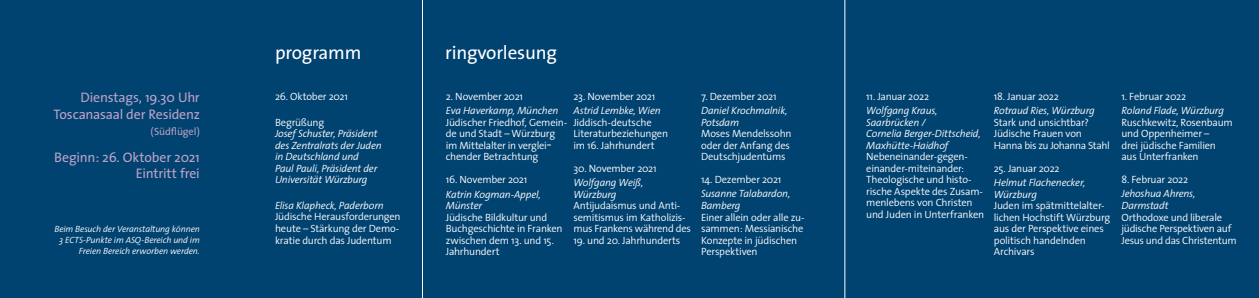
<style>
.page{position:relative;width:1259px;height:298px;background:#004270}
.page>*{position:absolute;margin:0;border:0;box-sizing:border-box;transform-origin:0 0}
.t1{font:19px "The Sans";letter-spacing:-.01em;color:#fff}
.t2{font:13.8px/16.5px "The Sans";letter-spacing:-.015em;color:#bca2c5;text-align:right}
.t3{font:300 10.5px/11.5px "The Sans";letter-spacing:-.02em;color:#fff}
.t4{font:italic 300 10.5px/11.5px "The Sans";letter-spacing:-.02em;color:#fff}
.t5{font:10.5px "The Sans";letter-spacing:-.01em;color:#bca2c5}
.t6{font:italic 300 9px/11px "The Sans";letter-spacing:-.015em;color:#fff;text-align:right}
</style>
<div class="page">
<hr style="left:422px;top:0;width:1px;height:298px;background:#fff">
<hr style="left:844px;top:0;width:1px;height:298px;background:#fff">
<h2 class="t2" style="left:53px;top:89px;width:148px">Dienstags, 19.30 Uhr<br>Toscanasaal der Residenz</h2>
<p class="t5" style="left:151px;top:122px;width:51px">(Südflügel)</p>
<h2 class="t2" style="left:54px;top:148px;width:147px">Beginn: 26. Oktober 2021<br>Eintritt frei</h2>
<p class="t6" style="left:54px;top:223px;width:147px">Beim Besuch der Veranstaltung können<br>3 ECTS-Punkte im ASQ-Bereich und im<br>Freien Bereich erworben werden.</p>
<h1 class="t1" style="left:275px;top:36px;width:88px">programm</h1>
<h1 class="t1" style="left:445px;top:36px;width:113px">ringvorlesung</h1>
<p class="t3" style="left:446px;top:90px;width:79px">2. November 2021</p>
<p class="t4" style="left:446px;top:105px;width:114px">Eva Haverkamp, München</p>
<p class="t3" style="left:446px;top:116px;width:123px">Jüdischer Friedhof, Gemein&shy;de und Stadt – Würzburg im Mittelalter in verglei&shy;chender Betrachtung</p>
<p class="t3" style="left:446px;top:173px;width:83px">16. November 2021</p>
<p class="t4" style="left:446px;top:188px;width:96px">Katrin Kogman-Appel,<br>Münster</p>
<p class="t3" style="left:446px;top:211px;width:118px">Jüdische Bildkultur und<br>Buchgeschichte in Franken zwischen dem 13. und 15.<br>Jahrhundert</p>
<p class="t3" style="left:275px;top:90px;width:74px">26. Oktober 2021</p>
<p class="t3" style="left:275px;top:116px;width:51px">Begrüßung</p>
<p class="t4" style="left:275px;top:127px;width:108px">Josef Schuster, Präsident des Zentralrats der Juden in Deutschland und<br>Paul Pauli, Präsident der<br>Universität Würzburg</p>
<p class="t4" style="left:275px;top:199px;width:110px">Elisa Klapheck, Paderborn</p>
<p class="t3" style="left:275px;top:211px;width:127px">Jüdische Herausforderungen heute – Stärkung der Demo&shy;kratie durch das Judentum</p>
<p class="t3" style="left:573px;top:90px;width:83px">23. November 2021</p>
<p class="t4" style="left:573px;top:104px;width:89px">Astrid Lembke, Wien</p>
<p class="t3" style="left:573px;top:116px;width:96px">Jiddisch-deutsche<br>Literaturbeziehungen im 16. Jahrhundert</p>
<p class="t3" style="left:573px;top:162px;width:85px">30. November 2021</p>
<p class="t4" style="left:573px;top:176px;width:71px">Wolfgang Weiß,<br>Würzburg</p>
<p class="t3" style="left:573px;top:199px;width:119px">Antijudaismus und Anti&shy;semitismus im Katholizis&shy;mus Frankens während des</p>
<p class="t3" style="left:573px;top:234px;width:108px">19. und 20. Jahrhunderts</p>
<p class="t3" style="left:701px;top:90px;width:77px">7. Dezember 2021</p>
<p class="t4" style="left:701px;top:104px;width:88px">Daniel Krochmalnik,<br>Potsdam</p>
<p class="t3" style="left:701px;top:127px;width:92px">Moses Mendelssohn oder der Anfang des<br>Deutschjudentums</p>
<p class="t3" style="left:701px;top:173px;width:82px">14. Dezember 2021</p>
<p class="t4" style="left:701px;top:188px;width:91px">Susanne Talabardon,<br>Bamberg</p>
<p class="t3" style="left:701px;top:211px;width:105px">Einer allein oder alle zu&shy;sammen: Messianische<br>Konzepte in jüdischen<br>Perspektiven</p>
<p class="t3" style="left:866px;top:90px;width:64px">11. Januar 2022</p>
<p class="t4" style="left:866px;top:105px;width:116px">Wolfgang Kraus,<br>Saarbrücken /<br>Cornelia Berger-Dittscheid,<br>Maxhütte-Haidhof</p>
<p class="t3" style="left:866px;top:151px;width:119px">Nebeneinander-gegen&shy;einander-miteinander:<br>Theologische und histo&shy;rische Aspekte des Zusam&shy;menlebens von Christen und Juden in Unterfranken</p>
<p class="t3" style="left:994px;top:90px;width:66px">18. Januar 2022</p>
<p class="t4" style="left:994px;top:104px;width:102px">Rotraud Ries, Würzburg</p>
<p class="t3" style="left:994px;top:116px;width:117px">Stark und unsichtbar?<br>Jüdische Frauen von<br>Hanna bis zu Johanna Stahl</p>
<p class="t3" style="left:994px;top:162px;width:67px">25. Januar 2022</p>
<p class="t4" style="left:994px;top:176px;width:93px">Helmut Flachenecker,<br>Würzburg</p>
<p class="t3" style="left:994px;top:199px;width:118px">Juden im spätmittelalter&shy;lichen Hochstift Würzburg aus der Perspektive eines politisch handelnden<br>Archivars</p>
<p class="t3" style="left:1121px;top:90px;width:66px">1. Februar 2022</p>
<p class="t4" style="left:1121px;top:104px;width:104px">Roland Flade, Würzburg</p>
<p class="t3" style="left:1121px;top:116px;width:113px">Ruschkewitz, Rosenbaum und Oppenheimer –<br>drei jüdische Familien aus Unterfranken</p>
<p class="t3" style="left:1121px;top:173px;width:68px">8. Februar 2022</p>
<p class="t4" style="left:1121px;top:188px;width:75px">Jehoshua Ahrens,<br>Darmstadt</p>
<p class="t3" style="left:1121px;top:211px;width:117px">Orthodoxe und liberale jüdische Perspektiven auf<br>Jesus und das Christentum</p>
</div>
